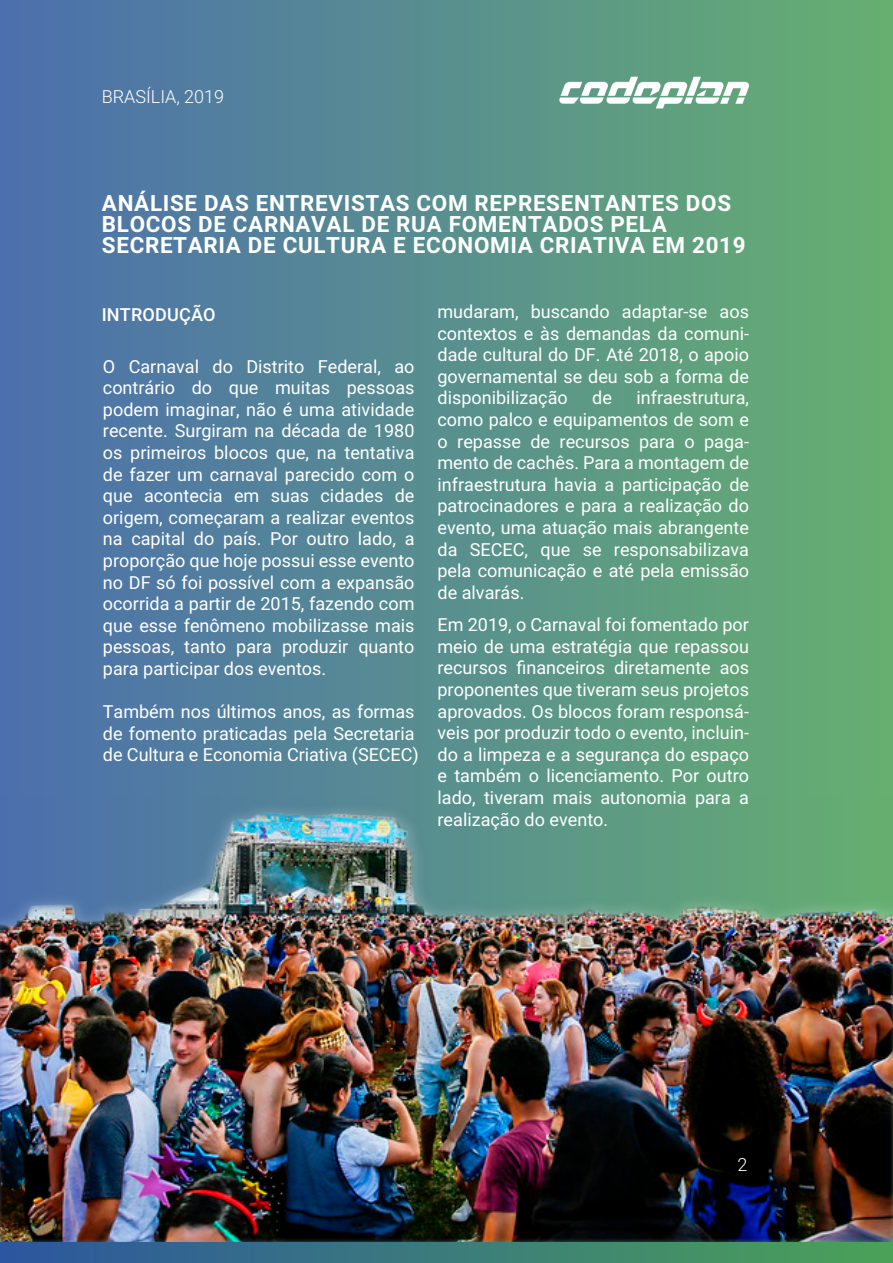
<style>
.page{position:relative;width:893px;height:1263px;background:#fff}
.page>*{position:absolute;margin:0;border:0;box-sizing:border-box;transform-origin:0 0}
.t1{font:700 22.35px/21px "Roboto";letter-spacing:.03em;color:#fff}
.t2{font:18px/21.6px "Roboto";color:#fff;text-align:justify}
.t3{font:300 18px "Roboto";color:#fff}
.t4{font:500 18px "Roboto";letter-spacing:.01em;color:#fff}
</style>
<div class="page">
<div style="left:0;top:0;width:892px;height:1263px;background:linear-gradient(to right,#4c6fad,#66af70)"></div>
<img style="left:0;top:795px;width:892px;height:18px">
<img style="left:0;top:813px;width:892px;height:430px">
<img style="left:540px;top:63px;width:220px;height:58px">
<div style="left:0;top:1243px;width:892px;height:20px;background:linear-gradient(to right,#2c569f,#4ba157)"></div>
<p class="t3" style="left:102px;top:84px;width:124px">BRASÍLIA, 2019</p>
<p class="t1" style="left:102px;top:192px;width:645px">ANÁLISE DAS ENTREVISTAS COM REPRESENTANTES DOS<br>BLOCOS DE CARNAVAL DE RUA FOMENTADOS PELA<br>SECRETARIA DE CULTURA E ECONOMIA CRIATIVA EM 2019</p>
<p class="t4" style="left:102px;top:302px;width:115px">INTRODUÇÃO</p>
<p class="t2" style="left:103px;top:355px;width:313px">O Carnaval do Distrito Federal, ao contrário do que muitas pessoas podem imaginar, não é uma atividade recente. Surgiram na década de 1980 os primeiros blocos que, na tentativa de fazer um carnaval parecido com o que acontecia em suas cidades de origem, começaram a realizar eventos na capital do país. Por outro lado, a proporção que hoje possui esse evento no DF só foi possível com a expansão ocorrida a partir de 2015, fazendo com que esse fenômeno mobilizasse mais pessoas, tanto para produzir quanto para participar dos eventos.</p>
<p class="t2" style="left:103px;top:700px;width:317px;text-align:left">Também nos últimos anos, as formas de fomento praticadas pela Secretaria de Cultura e Economia Criativa (SECEC)</p>
<p class="t2" style="left:437px;top:300px;width:313px">mudaram, buscando adaptar-se aos contextos e às demandas da comuni&shy;dade cultural do DF. Até 2018, o apoio governamental se deu sob a forma de disponibilização</p>
<p class="t2" style="left:437px;top:387px;width:313px;text-indent:199px">infraestrutura, como palco e equipamentos de som e o repasse de recursos para o paga&shy;mento de cachês. Para a montagem de infraestrutura havia a participação de patrocinadores e para a realização do evento, uma atuação mais abrangente da SECEC, que se responsabilizava pela comunicação e até pela emissão de alvarás.</p>
<p class="t2" style="left:437px;top:613px;width:313px">Em 2019, o Carnaval foi fomentado por meio de uma estratégia que repassou recursos financeiros diretamente aos proponentes que tiveram seus projetos aprovados. Os blocos foram responsá&shy;veis por produzir todo o evento, incluin&shy;do a limpeza e a segurança do espaço e também o licenciamento. Por outro lado, tiveram mais autonomia para a realização do evento.</p>
<p class="t2" style="left:592px;top:387px;width:21px">de</p>
<p class="t3" style="left:737px;top:1152px;width:11px">2</p>
</div>
